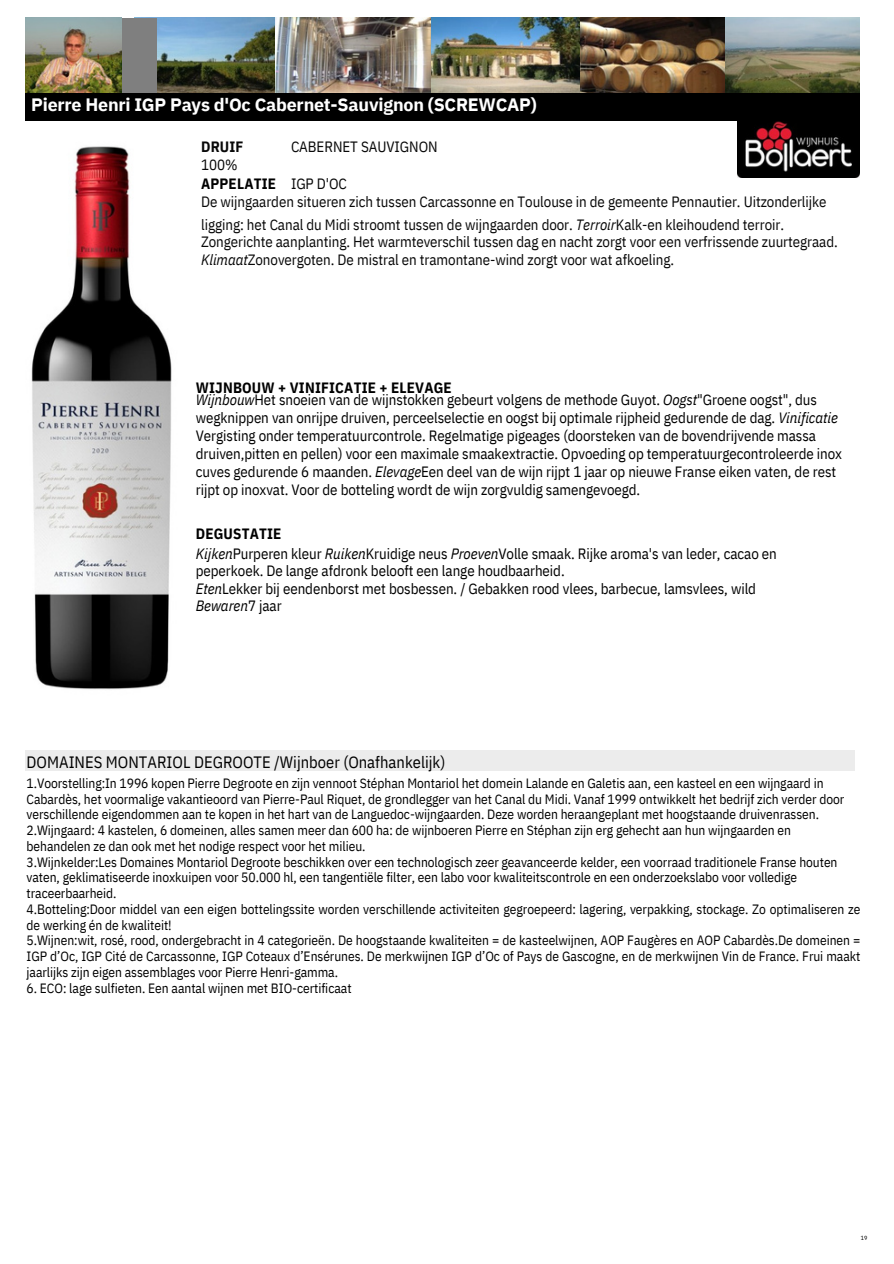
<style>
.page{position:relative;width:894px;height:1264px;background:#fff}
.page>*{position:absolute;margin:0;border:0;box-sizing:border-box;transform-origin:0 0}
.t1{font:700 17.85px "IBM Plex Sans";letter-spacing:-.015em;color:#fff}
.t2{font:16.5px "IBM Plex Sans Cond";color:#000}
.t3{font:700 15px "IBM Plex Sans Cond";letter-spacing:.01em;color:#000}
.t4{font:15px "IBM Plex Sans Cond";letter-spacing:-.005em;color:#080808}
.t5{font:700 15px "IBM Plex Sans Cond";letter-spacing:.01em;color:#080808}
.t6{font:14.85px/18px "IBM Plex Sans Cond";letter-spacing:-.005em;color:#000}
.t7{font:14.85px "IBM Plex Sans Cond";letter-spacing:-.005em;color:#080808}
.t8{font:italic 14.85px "IBM Plex Sans Cond";letter-spacing:-.005em;color:#000}
.t9{font:13.5px/15.8px "IBM Plex Sans Cond";letter-spacing:-.005em;color:#000}
.t10{font:6px "IBM Plex Sans Cond";color:#000}
.s1{font-style:italic}
.s2{font-style:normal}
</style>
<div class="page">
<img style="left:737px;top:120px;width:122px;height:58px">
<img style="left:31px;top:146px;width:141px;height:544px">
<div style="left:26px;top:750px;width:828px;height:20px;background:#ececec"></div>
<img style="left:157px;top:18px;width:118px;height:75px">
<div style="left:25px;top:18px;width:132px;height:92px;background:#7f7f7f"></div>
<img style="left:724px;top:18px;width:135px;height:75px">
<img style="left:275px;top:18px;width:156px;height:75px">
<img style="left:579px;top:18px;width:145px;height:75px">
<img style="left:431px;top:18px;width:148px;height:75px">
<img style="left:25px;top:18px;width:96px;height:75px">
<div style="left:25px;top:93px;width:834px;height:27px;background:#000"></div>
<h2 class="t1" style="left:31px;top:93px;width:507px">Pierre Henri IGP Pays d'Oc Cabernet-Sauvignon (SCREWCAP)</h2>
<p class="t4" style="left:291px;top:136px;width:148px">CABERNET SAUVIGNON</p>
<p class="t4" style="left:291px;top:173px;width:57px">IGP D'OC</p>
<p class="t5" style="left:201px;top:136px;width:44px">DRUIF</p>
<p class="t3" style="left:201px;top:173px;width:76px">APPELATIE</p>
<p class="t7" style="left:201px;top:155px;width:38px">100%</p>
<h1 class="t7" style="left:201px;top:192px;width:627px">De wijngaarden situeren zich tussen Carcassonne en Toulouse in de gemeente Pennautier. Uitzonderlijke</h1>
<p class="t7" style="left:201px;top:214px;width:584px">ligging: het Canal du Midi stroomt tussen de wijngaarden door. <span class="s1">Terroir</span>Kalk-en kleihoudend terroir.</p>
<p class="t7" style="left:201px;top:231px;width:638px">Zongerichte aanplanting. Het warmteverschil tussen dag en nacht zorgt voor een verfrissende zuurtegraad.</p>
<p class="t7" style="left:201px;top:249px;width:474px"><span class="s1">Klimaat</span>Zonovergoten. De mistral en tramontane-wind zorgt voor wat afkoeling.</p>
<h3 class="t3" style="left:196px;top:377px;width:257px">WIJNBOUW + VINIFICATIE + ELEVAGE</h3>
<p class="t6" style="left:196px;top:390px;width:647px"><span class="s1">Wijnbouw</span>Het snoeien van de wijnstokken gebeurt volgens de methode Guyot. <span class="s1">Oogst</span>"Groene oogst", dus wegknippen van onrijpe druiven, perceelselectie en oogst bij optimale rijpheid gedurende de dag. <span class="s1">Vinificatie </span>Vergisting onder temperatuurcontrole. Regelmatige pigeages (doorsteken van de bovendrijvende massa druiven,pitten en pellen) voor een maximale smaakextractie. Opvoeding op temperatuurgecontroleerde inox cuves gedurende 6 maanden. <span class="s1">Elevage</span>Een deel van de wijn rijpt 1 jaar op nieuwe Franse eiken vaten, de rest rijpt op inoxvat. Voor de botteling wordt de wijn zorgvuldig samengevoegd.</p>
<h3 class="t3" style="left:196px;top:523px;width:87px">DEGUSTATIE</h3>
<h4 class="t6" style="left:196px;top:544px;width:582px"><span class="s1">Kijken</span>Purperen kleur <span class="s1">Ruiken</span>Kruidige neus <span class="s1">Proeven</span>Volle smaak. Rijke aroma's van leder, cacao en</h4>
<p class="t6" style="left:196px;top:561px;width:370px">peperkoek. De lange afdronk belooft een lange houdbaarheid.</p>
<p class="t6" style="left:196px;top:579px;width:561px"><span class="s1">Eten</span>Lekker bij eendenborst met bosbessen. / Gebakken rood vlees, barbecue, lamsvlees, wild</p>
<p class="t8" style="left:196px;top:595px;width:87px">Bewaren<span class="s2">7 jaar</span></p>
<p class="t2" style="left:27px;top:751px;width:420px">DOMAINES MONTARIOL DEGROOTE /Wijnboer (Onafhankelijk)</p>
<p class="t9" style="left:27px;top:775px;width:819px">1.Voorstelling:In 1996 kopen Pierre Degroote en zijn vennoot Stéphan Montariol het domein Lalande en Galetis aan, een kasteel en een wijngaard in Cabardès, het voormalige vakantieoord van Pierre-Paul Riquet, de grondlegger van het Canal du Midi. Vanaf 1999 ontwikkelt het bedrijf zich verder door verschillende eigendommen aan te kopen in het hart van de Languedoc-wijngaarden. Deze worden heraangeplant met hoogstaande druivenrassen.<br>2.Wijngaard: 4 kastelen, 6 domeinen, alles samen meer dan 600 ha: de wijnboeren Pierre en Stéphan zijn erg gehecht aan hun wijngaarden en</p>
<p class="t9" style="left:27px;top:838px;width:340px">behandelen ze dan ook met het nodige respect voor het milieu.</p>
<p class="t9" style="left:27px;top:853px;width:812px">3.Wijnkelder:Les Domaines Montariol Degroote beschikken over een technologisch zeer geavanceerde kelder, een voorraad traditionele Franse houten vaten, geklimatiseerde inoxkuipen voor 50.000 hl, een tangentiële filter, een labo voor kwaliteitscontrole en een onderzoekslabo voor volledige traceerbaarheid.</p>
<p class="t9" style="left:27px;top:901px;width:835px">4.Botteling:Door middel van een eigen bottelingssite worden verschillende activiteiten gegroepeerd: lagering, verpakking, stockage. Zo optimaliseren ze de werking én de kwaliteit!</p>
<p class="t9" style="left:27px;top:932px;width:835px;text-align:justify">5.Wijnen:wit, rosé, rood, ondergebracht in 4 categorieën. De hoogstaande kwaliteiten = de kasteelwijnen, AOP Faugères en AOP Cabardès.De domeinen = IGP d’Oc, IGP Cité de Carcassonne, IGP Coteaux d’Ensérunes. De merkwijnen IGP d’Oc of Pays de Gascogne, en de merkwijnen Vin de France. Frui maakt jaarlijks zijn eigen assemblages voor Pierre Henri-gamma.</p>
<p class="t9" style="left:27px;top:979px;width:326px">6. ECO: lage sulfieten. Een aantal wijnen met BIO-certificaat</p>
<p class="t10" style="left:860px;top:1233px;width:8px">19</p>
</div>
